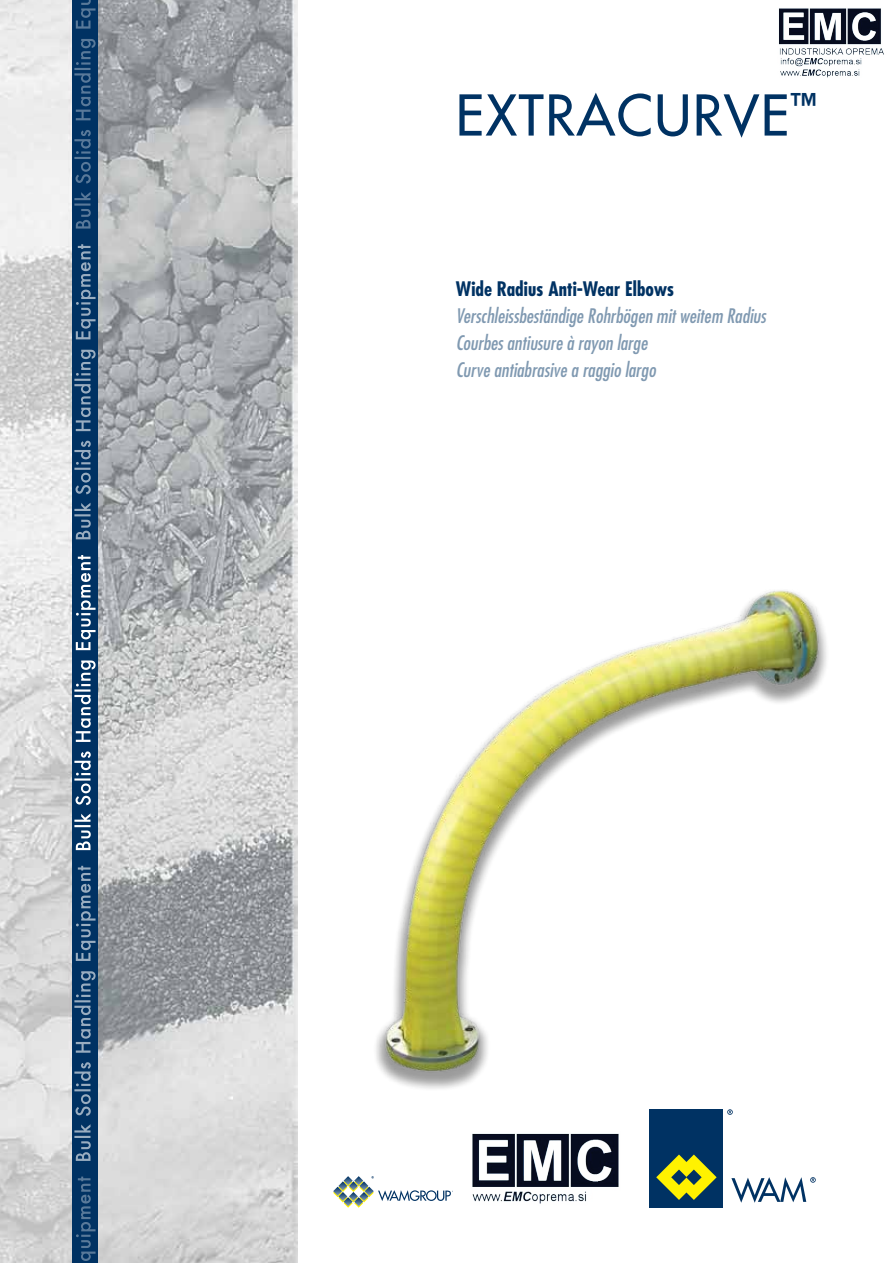
<style>
.page{position:relative;width:893px;height:1263px;background:#fff}
.page>*{position:absolute;margin:0;border:0;box-sizing:border-box;transform-origin:0 0}
.t1{font:500 54.75px "Futura Std";letter-spacing:.03em;color:#003263}
.t2{font:italic condensed 19.5px/27px "Futura Std";color:#8099b1}
.t3{font:700 condensed 19.5px "Futura Std";letter-spacing:.005em;color:#003263}
</style>
<div class="page">
<div style="left:649px;top:1109px;width:74px;height:99px;background:#003263"></div>
<svg style="left:656px;top:1154px;width:61px;height:46px"></svg>
<svg style="left:727px;top:1109px;width:6px;height:6px"></svg>
<svg style="left:731px;top:1177px;width:85px;height:26px"></svg>
<img style="left:0;top:0;width:298px;height:1263px">
<svg style="left:333px;top:1176px;width:118px;height:32px"></svg>
<div style="left:72px;top:0;width:26px;height:1263px;background:#003263"></div>
<svg style="left:76px;top:1176px;width:20px;height:85px"></svg>
<svg style="left:74px;top:866px;width:22px;height:295px"></svg>
<svg style="left:74px;top:555px;width:22px;height:295px"></svg>
<svg style="left:74px;top:244px;width:22px;height:295px"></svg>
<svg style="left:74px;top:0;width:22px;height:229px"></svg>
<img style="left:376px;top:590px;width:451px;height:499px">
<img style="left:779px;top:8px;width:105px;height:70px">
<img style="left:472px;top:1133px;width:147px;height:71px">
<h1 class="t1" style="left:455px;top:81px;width:362px">EXTRACURVE<sup>™</sup></h1>
<p class="t3" style="left:456px;top:276px;width:220px">Wide Radius Anti-Wear Elbows</p>
<p class="t2" style="left:456px;top:303px;width:312px">Verschleissbeständige Rohrbögen mit weitem Radius<br>Courbes antiusure à rayon large<br>Curve antiabrasive a raggio largo</p>
</div>
